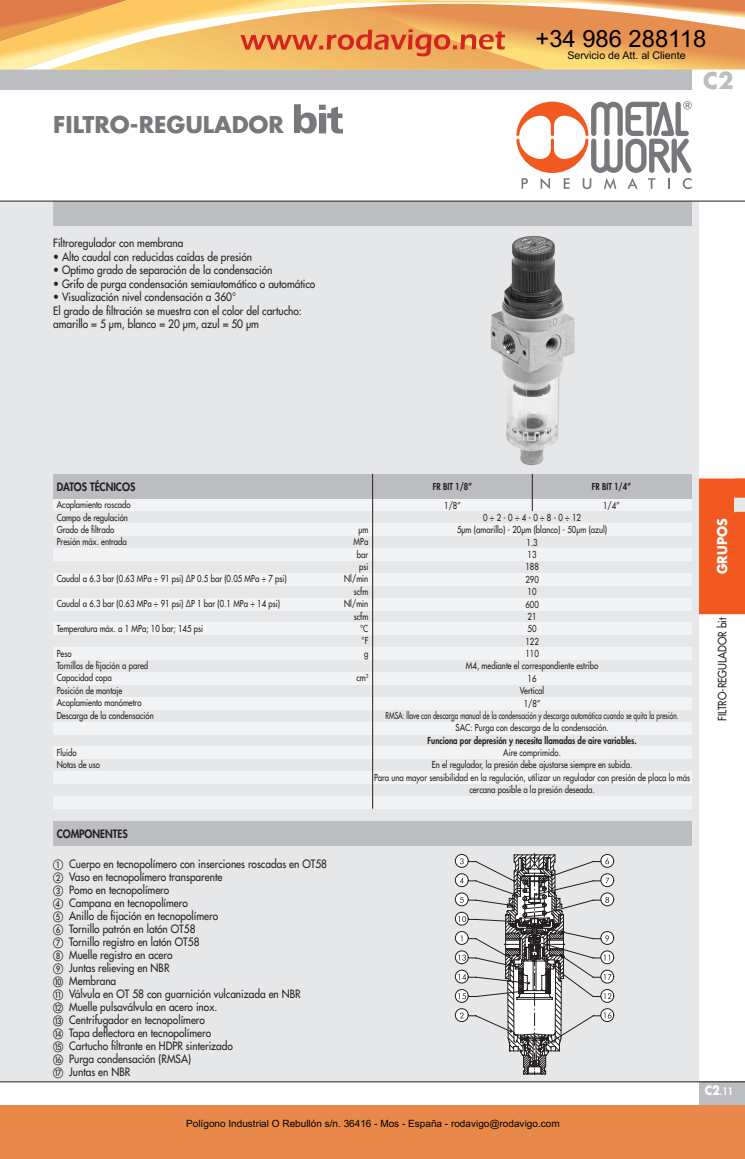
<style>
.page{position:relative;width:745px;height:1159px;background:#fff}
.page>*{position:absolute;margin:0;border:0;box-sizing:border-box;transform-origin:0 0}
.t1{font:23.75px "Arial";color:#000}
.t2{font:700 22.5px "Futura Std";color:#76787b}
.t3{font:700 22.5px "Futura Std";color:#bcbdc0}
.t4{font:700 13.12px "Futura Std";color:#fff;scale:.95 1}
.t5{font:500 11.25px/13px "Futura Std";color:#231f20;scale:.9 1}
.t6{font:800 11.25px "Futura Std";color:#231f20;scale:.9 1}
.t7{font:10.62px "Arial";color:#000}
.t8{font:10px "Arial";color:#000}
.t9{font:800 10px "Futura Std";color:#fff;scale:.9 1}
.t10{font:500 9.38px/12.4px "Futura Std";color:#231f20;scale:.83 1}
.t11{font:800 9.38px "Futura Std";color:#231f20;scale:.83 1}
.s1{font-family:"European Pi One";font-weight:400}
.s2{font-weight:700;font-size:12.5px}
</style>
<div class="page">
<div style="left:698px;top:1081px;width:46px;height:25px;background:#bcbdc0"></div>
<div style="left:0;top:54px;width:691px;height:35px;background:#bcbdc0"></div>
<svg style="left:516px;top:101px;width:175px;height:88px"></svg>
<div style="left:698px;top:478px;width:46px;height:137px;background:#f15921"></div>
<hr style="left:698px;top:614px;width:46px;height:2px;background:#fff">
<div style="left:733px;top:496px;width:11px;height:17px;background:#e6e7e9"></div>
<svg style="left:733px;top:496px;width:11px;height:2px"></svg>
<div style="left:0;top:201px;width:698px;height:880px;background:#e6e7e9"></div>
<hr style="left:0;top:1081px;width:744px;height:1px;background:#231f20">
<div style="left:53px;top:201px;width:638px;height:25px;background:#bcbdc0"></div>
<hr style="left:0;top:201px;width:744px;height:1px;background:#231f20">
<img style="left:490px;top:236px;width:84px;height:229px">
<svg style="left:454px;top:853px;width:159px;height:222px"></svg>
<img style="left:294px;top:104px;width:49px;height:30px">
<div style="left:53px;top:771px;width:638px;height:13px;background:#f2f3f4"></div>
<div style="left:53px;top:796px;width:638px;height:13px;background:#f2f3f4"></div>
<div style="left:53px;top:821px;width:638px;height:25px;background:#bcbdc0"></div>
<div style="left:53px;top:498px;width:638px;height:13px;background:#f2f3f4"></div>
<div style="left:53px;top:523px;width:638px;height:13px;background:#f2f3f4"></div>
<div style="left:53px;top:548px;width:638px;height:12px;background:#f2f3f4"></div>
<div style="left:53px;top:573px;width:638px;height:12px;background:#f2f3f4"></div>
<div style="left:53px;top:598px;width:638px;height:12px;background:#f2f3f4"></div>
<div style="left:53px;top:623px;width:638px;height:12px;background:#f2f3f4"></div>
<div style="left:53px;top:647px;width:638px;height:13px;background:#f2f3f4"></div>
<div style="left:53px;top:672px;width:638px;height:13px;background:#f2f3f4"></div>
<div style="left:53px;top:697px;width:638px;height:12px;background:#f2f3f4"></div>
<div style="left:53px;top:722px;width:638px;height:12px;background:#f2f3f4"></div>
<div style="left:53px;top:747px;width:638px;height:12px;background:#f2f3f4"></div>
<div style="left:53px;top:474px;width:638px;height:24px;background:#bcbdc0"></div>
<hr style="left:372px;top:474px;width:1px;height:335px;background:#231f20">
<hr style="left:531px;top:474px;width:1px;height:37px;background:#231f20">
<div style="left:0;top:1105px;width:744px;height:54px;background:#e88949"></div>
<svg style="left:0;top:0;width:744px;height:70px"></svg>
<h1 class="t1" style="left:535px;top:22px;width:172px">+34 986 288118</h1>
<h2 class="t2" style="left:53px;top:109px;width:232px">FILTRO-REGULADOR</h2>
<p class="t5" style="left:53px;top:237px;width:146px">Filtroregulador con membrana</p>
<p class="t5" style="left:53px;top:250px;width:222px">• Alto caudal con reducidas caídas de presión</p>
<p class="t5" style="left:53px;top:264px;width:245px">• Optimo grado de separación de la condensación</p>
<p class="t5" style="left:53px;top:277px;width:293px">• Grifo de purga condensación semiautomático o automático</p>
<p class="t5" style="left:53px;top:290px;width:277px;line-height:13.5px">• Visualización nivel condensación a 360°<br>El grado de filtración se muestra con el color del cartucho: amarillo = 5 µm, blanco = 20 µm, azul = 50 µm</p>
<p class="t7" style="left:567px;top:48px;width:120px">Servicio de Att. al Cliente</p>
<h2 class="t3" style="left:702px;top:66px;width:32px">C2</h2>
<p class="t6" style="left:57px;top:479px;width:89px">DATOS TÉCNICOS</p>
<p class="t10" style="left:57px;top:498px;width:90px">Acoplamiento roscado<br>Campo de regulación<br>Grado de filtrado</p>
<p class="t11" style="left:432px;top:481px;width:49px">FR BIT 1/8’’</p>
<p class="t11" style="left:591px;top:481px;width:49px">FR BIT 1/4’’</p>
<p class="t10" style="left:444px;top:499px;width:22px">1/8’’</p>
<p class="t10" style="left:602px;top:499px;width:22px">1/4’’</p>
<p class="t10" style="left:385px;top:511px;width:354px;text-align:center">0 ÷ 2 - 0 ÷ 4 - 0 ÷ 8 - 0 ÷ 12<br>5μm (amarillo) - 20μm (blanco) - 50μm (azul)<br>1.3<br>13<br>188<br>290<br>10<br>600<br>21<br>50<br>122<br>110<br>M4, mediante el correspondiente estribo<br>16<br>Vertical<br>1/8”<br>RMSA: llave con descarga manual de la condensación y descarga automática cuando se quita la presión.<br>SAC: Purga con descarga de la condensación.</p>
<p class="t11" style="left:427px;top:734px;width:253px">Funciona por depresión y necesita llamadas de aire variables.</p>
<p class="t10" style="left:374px;top:746px;width:382px;text-align:center">Aire comprimido.<br>En el regulador, la presión debe ajustarse siempre en subida.<br>Para una mayor sensibilidad en la regulación, utilizar un regulador con presión de placa lo más cercana posible a la presión deseada.</p>
<p class="t10" style="left:358px;top:523px;width:13px">μm</p>
<p class="t10" style="left:57px;top:536px;width:86px">Presión máx. entrada</p>
<p class="t10" style="left:353px;top:536px;width:19px;text-align:center">MPa bar psi</p>
<p class="t10" style="left:57px;top:573px;width:278px">Caudal a 6.3 bar (0.63 MPa ÷ 91 psi) ∆P 0.5 bar (0.05 MPa ÷ 7 psi)</p>
<p class="t10" style="left:344px;top:573px;width:31px;text-align:right">Nl/min scfm</p>
<p class="t10" style="left:57px;top:597px;width:270px">Caudal a 6.3 bar (0.63 MPa ÷ 91 psi) ∆P 1 bar (0.1 MPa ÷ 14 psi)</p>
<p class="t10" style="left:344px;top:597px;width:31px;text-align:right">Nl/min scfm</p>
<p class="t10" style="left:57px;top:622px;width:178px">Temperatura máx. a 1 MPa; 10 bar; 145 psi</p>
<p class="t10" style="left:360px;top:622px;width:11px">°C °F</p>
<p class="t10" style="left:57px;top:647px;width:19px">Peso</p>
<p class="t10" style="left:364px;top:647px;width:7px">g</p>
<p class="t10" style="left:57px;top:659px;width:112px">Tornillos de fijación a pared<br>Capacidad copa</p>
<p class="t10" style="left:356px;top:672px;width:16px">cm<sup>3</sup></p>
<p class="t10" style="left:57px;top:684px;width:118px">Posición de montaje<br>Acoplamiento manómetro<br>Descarga de la condensación</p>
<p class="t10" style="left:57px;top:746px;width:54px">Fluido<br>Notas de uso</p>
<p class="t6" style="left:57px;top:827px;width:80px">COMPONENTES</p>
<p class="t5" style="left:53px;top:857px;width:305px"><span class="s1">A</span> Cuerpo en tecnopolímero con inserciones roscadas en OT58<br><span class="s1">B</span> Vaso en tecnopolímero transparente<br><span class="s1">C</span> Pomo en tecnopolímero<br><span class="s1">D</span> Campana en tecnopolímero<br><span class="s1">E</span> Anillo de fijación en tecnopolímero<br><span class="s1">F</span> Tornillo patrón en latón OT58<br><span class="s1">G</span> Tornillo registro en latón OT58<br><span class="s1">H</span> Muelle registro en acero<br><span class="s1">I</span> Juntas relieving en NBR<br><span class="s1">J</span> Membrana<br><span class="s1">K</span> Válvula en OT 58 con guarnición vulcanizada en NBR<br><span class="s1">L</span> Muelle pulsaválvula en acero inox.<br><span class="s1">M</span> Centrifugador en tecnopolímero<br><span class="s1">N</span> Tapa deflectora en tecnopolímero<br><span class="s1">O</span> Cartucho filtrante en HDPR sinterizado<br><span class="s1">P</span> Purga condensación (RMSA)<br><span class="s1">Q</span> Juntas en NBR</p>
<p class="t8" style="left:186px;top:1117px;width:375px">Polígono Industrial O Rebullón s/n. 36416 - Mos - España - rodavigo@rodavigo.com</p>
<h3 class="t4" style="left:713px;top:574px;width:60px;rotate:-90deg">GRUPOS</h3>
<p class="t5" style="left:715px;top:721px;width:116px;rotate:-90deg">FILTRO-REGULADOR bit</p>
<p class="t9" style="left:704px;top:1085px;width:33px"><span class="s2">C2</span>.11</p>
</div>
